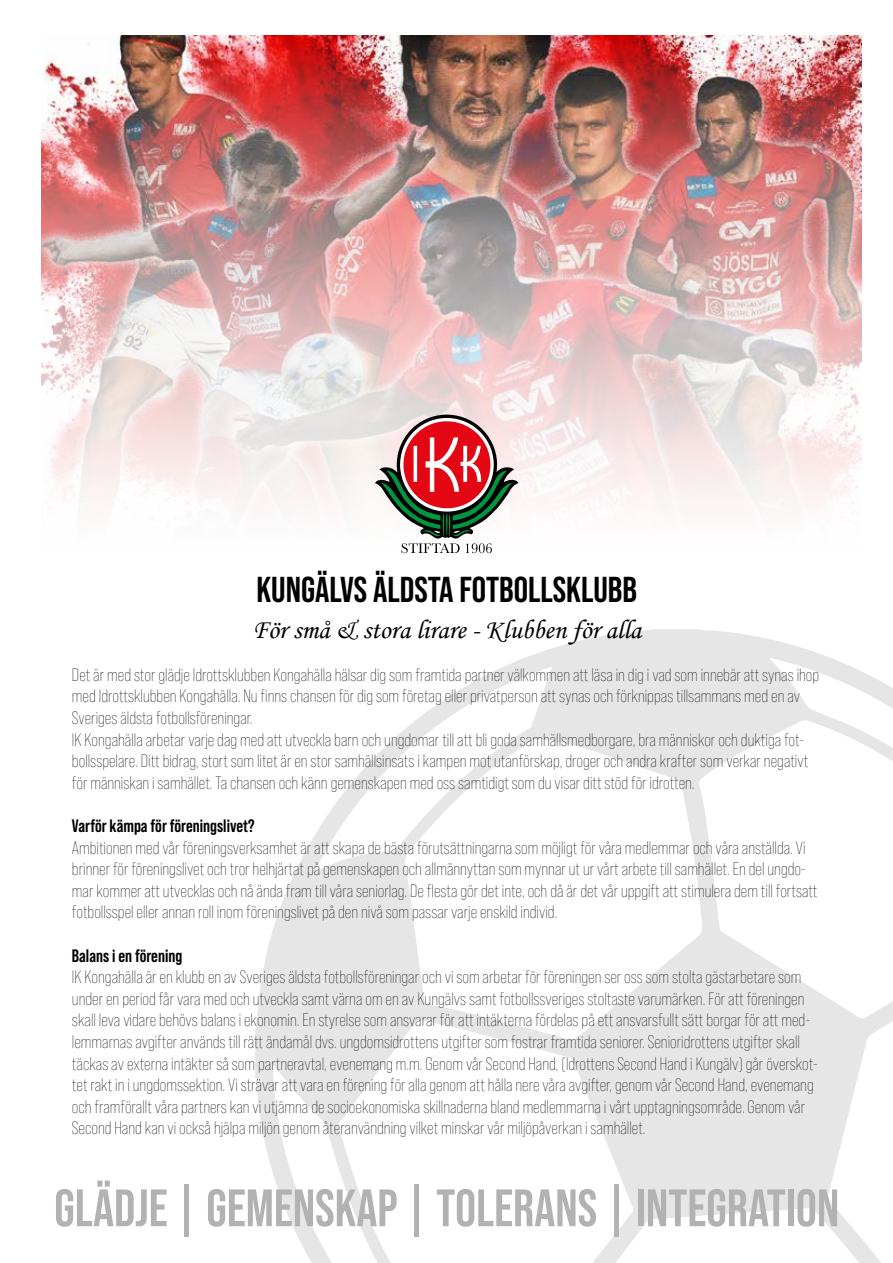
<style>
.page{position:relative;width:893px;height:1263px;background:#fff}
.page>*{position:absolute;margin:0;border:0;box-sizing:border-box;transform-origin:0 0}
.t1{font:700 52.5px "Bebas Neue Pro";color:#b3b2b2}
.t2{font:700 36px "Bebas Neue Pro";color:#000}
.t3{font:27px "Monotype Corsiva";color:#000}
.t4{font:300 18px/21.6px "Bebas Neue Pro";color:#000}
.t5{font:700 18px "Bebas Neue Pro";color:#000}
</style>
<div class="page">
<img style="left:41px;top:35px;width:820px;height:519px">
<svg style="left:255px;top:629px;width:575px;height:543px;fill:#e6e6e6"></svg>
<svg style="left:405px;top:739px;width:294px;height:281px"></svg>
<svg style="left:338px;top:1020px;width:221px;height:152px"></svg>
<svg style="left:699px;top:720px;width:131px;height:248px"></svg>
<svg style="left:559px;top:968px;width:334px;height:295px"></svg>
<svg style="left:316px;top:667px;width:236px;height:203px"></svg>
<svg style="left:273px;top:1065px;width:119px;height:198px"></svg>
<svg style="left:769px;top:658px;width:124px;height:149px"></svg>
<svg style="left:375px;top:414px;width:143px;height:139px"></svg>
<h2 class="t2" style="left:256px;top:568px;width:382px">KUNGÄLVS ÄLDSTA FOTBOLLSKLUBB</h2>
<h3 class="t3" style="left:252px;top:613px;width:390px">För små &amp; stora lirare - Klubben för alla</h3>
<p class="t4" style="left:72px;top:664px;width:749px">Det är med stor glädje Idrottsklubben Kongahälla hälsar dig som framtida partner välkommen att läsa in dig i vad som innebär att synas ihop med Idrottsklubben Kongahälla. Nu finns chansen för dig som företag eller privatperson att synas och förknippas tillsammans med en av Sveriges äldsta fotbollsföreningar.<br>IK Kongahälla arbetar varje dag med att utveckla barn och ungdomar till att bli goda samhällsmedborgare, bra människor och duktiga fot&shy;bollsspelare. Ditt bidrag, stort som litet är en stor samhällsinsats i kampen mot utanförskap, droger och andra krafter som verkar negativt för människan i samhället. Ta chansen och känn gemenskapen med oss samtidigt som du visar ditt stöd för idrotten.</p>
<p class="t5" style="left:72px;top:815px;width:184px">Varför kämpa för föreningslivet?</p>
<p class="t4" style="left:72px;top:837px;width:747px">Ambitionen med vår föreningsverksamhet är att skapa de bästa förutsättningarna som möjligt för våra medlemmar och våra anställda. Vi brinner för föreningslivet och tror helhjärtat på gemenskapen och allmännyttan som mynnar ut ur vårt arbete till samhället. En del ungdo&shy;mar kommer att utvecklas och nå ända fram till våra seniorlag. De flesta gör det inte, och då är det vår uppgift att stimulera dem till fortsatt fotbollsspel eller annan roll inom föreningslivet på den nivå som passar varje enskild individ.</p>
<p class="t5" style="left:72px;top:945px;width:112px">Balans i en förening</p>
<p class="t4" style="left:72px;top:966px;width:747px">IK Kongahälla är en klubb en av Sveriges äldsta fotbollsföreningar och vi som arbetar för föreningen ser oss som stolta gästarbetare som under en period får vara med och utveckla samt värna om en av Kungälvs samt fotbollssveriges stoltaste varumärken. För att föreningen skall leva vidare behövs balans i ekonomin. En styrelse som ansvarar för att intäkterna fördelas på ett ansvarsfullt sätt borgar för att med&shy;lemmarnas avgifter används till rätt ändamål dvs. ungdomsidrottens utgifter som fostrar framtida seniorer. Senioridrottens utgifter skall täckas av externa intäkter så som partneravtal, evenemang m.m. Genom vår Second Hand, (Idrottens Second Hand i Kungälv) går överskot&shy;tet rakt in i ungdomssektion. Vi strävar att vara en förening för alla genom att hålla nere våra avgifter, genom vår Second Hand, evenemang och framförallt våra partners kan vi utjämna de socioekonomiska skillnaderna bland medlemmarna i vårt upptagningsområde. Genom vår Second Hand kan vi också hjälpa miljön genom återanvändning vilket minskar vår miljöpåverkan i samhället.</p>
<h1 class="t1" style="left:54px;top:1178px;width:786px">GLÄDJE | GEMENSKAP | TOLERANS | INTEGRATION</h1>
</div>
